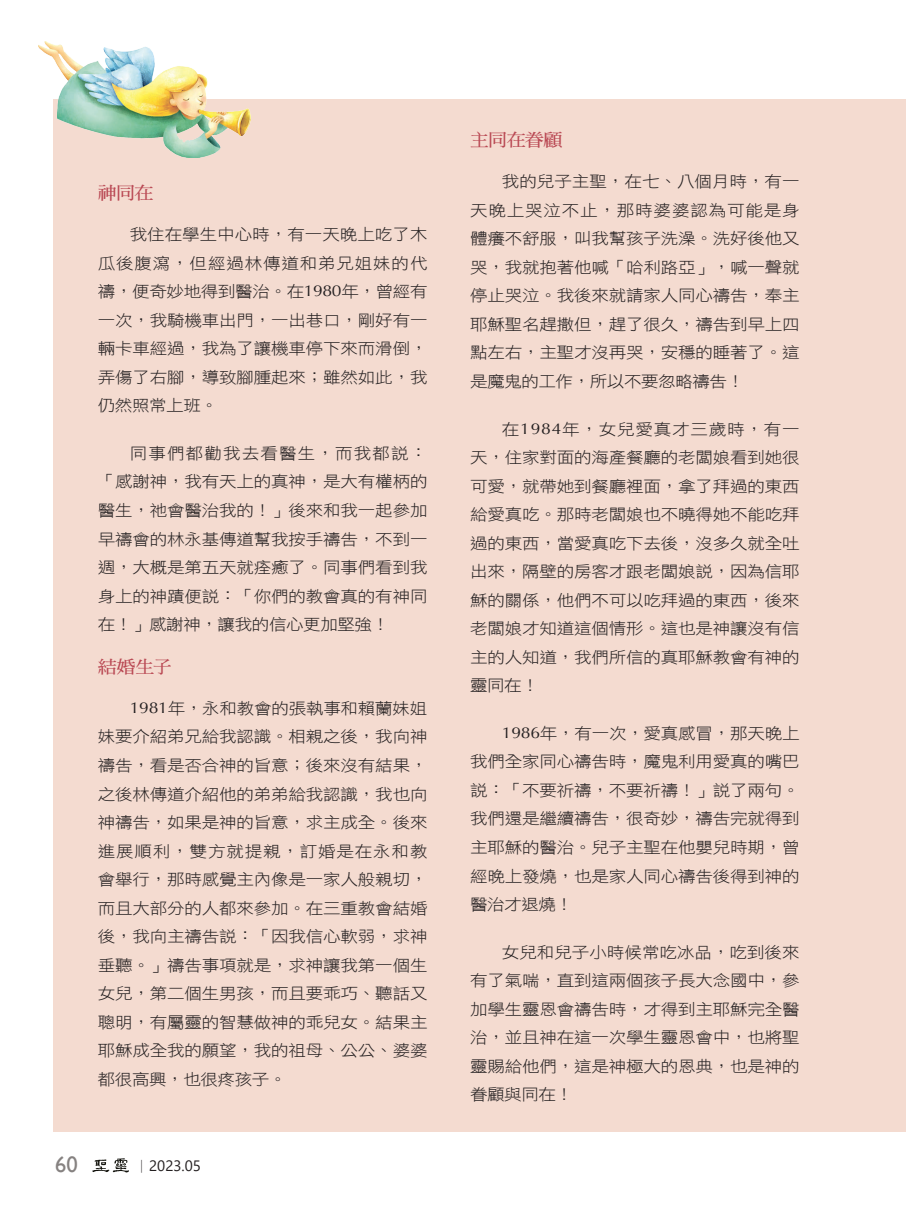
<style>
.page{position:relative;width:906px;height:1217px;background:#fff}
.page>*{position:absolute;margin:0;border:0;box-sizing:border-box;transform-origin:0 0}
.t1{font:22.5px "Gill Sans";color:#868281}
.中標{font:17.55px "DF Ming W7 WIN BF";letter-spacing:-.025em;color:#b94853;scale:1.08 1}
.t2{font:15.75px/28.5px "DF Hei W3 WIN BF";letter-spacing:-.01em;color:#231f20;text-align:justify;scale:1.11 1}
.t3{font:15px "Segoe UI";color:#231f20}
.s1{font-family:"Optima"}
.s2{font-family:"Adobe Ming Std";font-weight:300}
</style>
<div class="page">
<svg style="left:92px;top:1158px;width:37px;height:14px"></svg>
<div style="left:53px;top:99px;width:853px;height:1032px;background:#f4dbd0"></div>
<img style="left:38px;top:41px;width:213px;height:116px">
<p class="中標" style="left:98px;top:184px;width:53px">神同在</p>
<p class="t2" style="left:98px;top:220px;width:298px;text-indent:32px">我住在學生中心時，有一天晚上吃了木瓜後腹瀉，但經過林傳道和弟兄姐妹的代禱，便奇妙地得到醫治。在<span class="s1">1980</span>年，曾經有一次，我騎機車出門，一出巷口，剛好有一輛卡車經過，我為了讓機車停下來而滑倒，弄傷了右腳，導致腳腫起來；雖然如此，我仍然照常上班。</p>
<p class="t2" style="left:98px;top:439px;width:298px;text-indent:32px">同事們都勸我去看醫生，而我都說：「感謝神，我有天上的真神，是大有權柄的醫生，祂會醫治我的！」後來和我一起參加早禱會的林永基傳道幫我按手禱告，不到一週，大概是第五天就痊癒了。同事們看到我身上的神蹟便說：「你們的教會真的有神同在！」感謝神，讓我的信心更加堅強！</p>
<p class="中標" style="left:98px;top:657px;width:70px">結婚生子</p>
<p class="t2" style="left:98px;top:693px;width:298px;text-indent:32px"><span class="s1">1981</span>年，永和教會的張執事和賴蘭妹姐妹要介紹弟兄給我認識。相親之後，我向神禱告，看是否合神的旨意；後來沒有結果，之後林傳道介紹他的弟弟給我認識，我也向神禱告，如果是神的旨意，求主成全。後來進展順利，雙方就提親，訂婚是在永和教會舉行，那時感覺主內像是一家人般親切，而且大部分的人都來參加。在三重教會結婚後，我向主禱告說：「因我信心軟弱，求神垂聽。」禱告事項就是，求神讓我第一個生女兒，第二個生男孩，而且要乖巧、聽話又聰明，有屬靈的智慧做神的乖兒女。結果主耶穌成全我的願望，我的祖母、公公、婆婆都很高興，也很疼孩子。</p>
<h1 class="t1" style="left:55px;top:1150px;width:24px">60</h1>
<p class="t3" style="left:134px;top:1151px;width:68px"><span class="s2">｜</span>2023.05</p>
<p class="中標" style="left:470px;top:131px;width:87px">主同在眷顧</p>
<p class="t2" style="left:470px;top:167px;width:298px;text-indent:32px">我的兒子主聖，在七、八個月時，有一天晚上哭泣不止，那時婆婆認為可能是身體癢不舒服，叫我幫孩子洗澡。洗好後他又哭，我就抱著他喊「哈利路亞」，喊一聲就停止哭泣。我後來就請家人同心禱告，奉主耶穌聖名趕撒但，趕了很久，禱告到早上四點左右，主聖才沒再哭，安穩的睡著了。這是魔鬼的工作，所以不要忽略禱告！</p>
<p class="t2" style="left:470px;top:414px;width:298px;text-indent:32px">在<span class="s1">1984</span>年，女兒愛真才三歲時，有一天，住家對面的海產餐廳的老闆娘看到她很可愛，就帶她到餐廳裡面，拿了拜過的東西給愛真吃。那時老闆娘也不曉得她不能吃拜過的東西，當愛真吃下去後，沒多久就全吐出來，隔壁的房客才跟老闆娘說，因為信耶穌的關係，他們不可以吃拜過的東西，後來老闆娘才知道這個情形。這也是神讓沒有信主的人知道，我們所信的真耶穌教會有神的靈同在！</p>
<p class="t2" style="left:470px;top:718px;width:298px;text-indent:32px"><span class="s1">1986</span>年，有一次，愛真感冒，那天晚上我們全家同心禱告時，魔鬼利用愛真的嘴巴說：「不要祈禱，不要祈禱！」說了兩句。我們還是繼續禱告，很奇妙，禱告完就得到主耶穌的醫治。兒子主聖在他嬰兒時期，曾經晚上發燒，也是家人同心禱告後得到神的醫治才退燒！</p>
<p class="t2" style="left:470px;top:937px;width:298px;text-indent:32px">女兒和兒子小時候常吃冰品，吃到後來有了氣喘，直到這兩個孩子長大念國中，參加學生靈恩會禱告時，才得到主耶穌完全醫治，並且神在這一次學生靈恩會中，也將聖靈賜給他們，這是神極大的恩典，也是神的眷顧與同在！</p>
</div>
